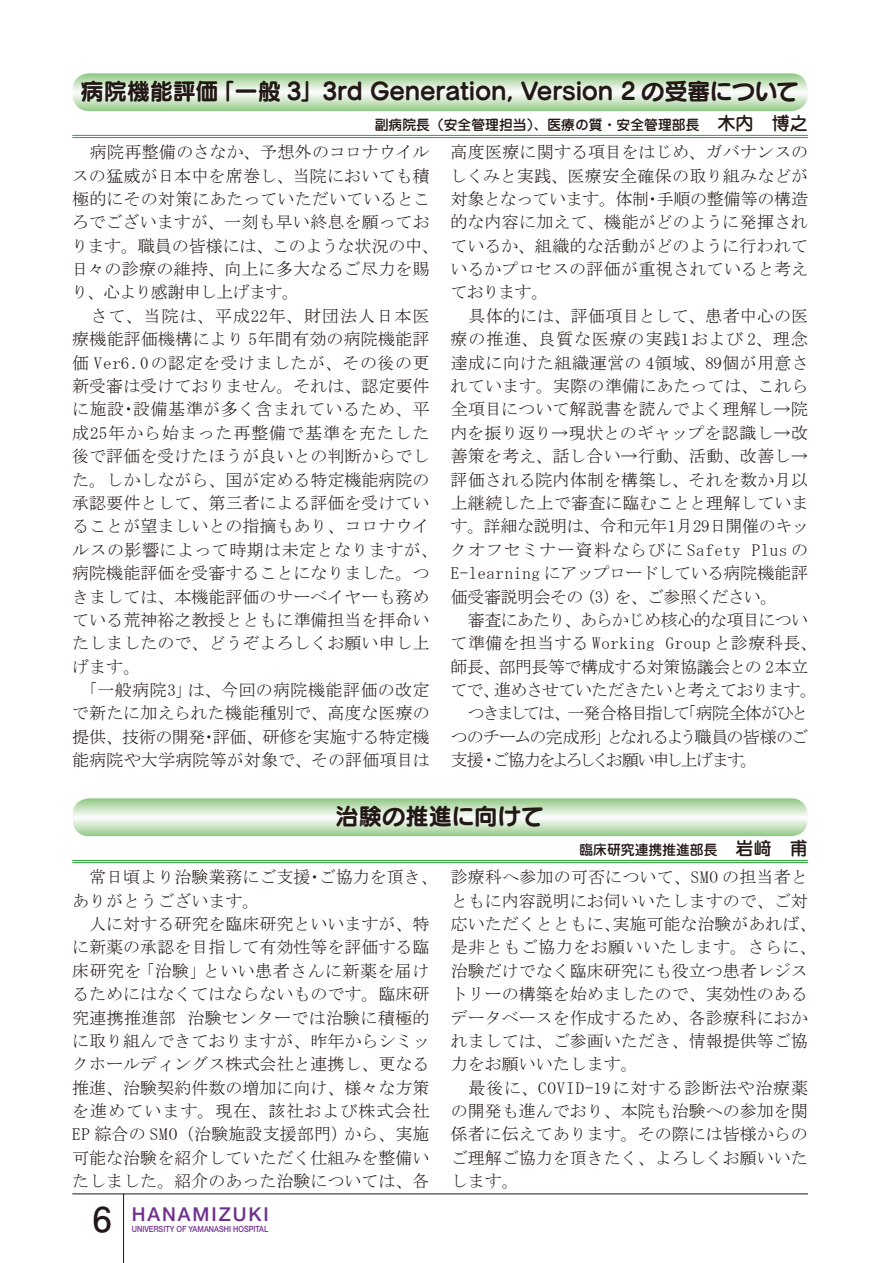
<style>
.page{position:relative;width:893px;height:1263px;background:#fff}
.page>*{position:absolute;margin:0;border:0;box-sizing:border-box;transform-origin:0 0}
.t1{font:23.4px "Seurat Pro B";letter-spacing:-.01em;color:#221815}
.t2{font:500 19.2px "Helvetica Neue LT Std";letter-spacing:.1em;color:#70318e}
.t3{font:16.95px/23.4px "MS Mincho";color:#221815}
.t4{font:500 13.8px "Jun 34 Pro";color:#221815}
.t5{font:500 8.55px "Helvetica Neue LT Std";color:#70318e;scale:.86 1}
.s1{font-size:18px}
.s2{font-family:"Futo Go B101 Pro";font-weight:700;font-size:34.05px;color:#221815}
</style>
<div class="page">
<svg style="left:73px;top:73px;width:735px;height:38px;background:#c9e3c2"></svg>
<svg style="left:73px;top:798px;width:735px;height:38px;background:#c9e3c2"></svg>
<hr style="left:72px;top:135px;width:736px;height:1px;background:#2aa738">
<hr style="left:72px;top:137px;width:736px;height:1px;background:#2aa738">
<hr style="left:72px;top:860px;width:736px;height:1px;background:#2aa738">
<hr style="left:72px;top:862px;width:736px;height:1px;background:#2aa738">
<hr style="left:72px;top:1193px;width:736px;height:1px;background:#221815">
<hr style="left:123px;top:1194px;width:1px;height:69px;background:#221815">
<h1 class="t1" style="left:81px;top:75px;width:720px">病院機能評価「一般 3」3rd Generation, Version 2 の受審について</h1>
<p class="t4" style="left:375px;top:114px;width:435px">副病院長（安全管理担当）、医療の質・安全管理部長 <span class="s1">木内　博之</span></p>
<p class="t3" style="left:71px;top:140px;width:369px">　病院再整備のさなか、予想外のコロナウイルスの猛威が日本中を席巻し、当院においても積極的にその対策にあたっていただいているところでございますが、一刻も早い終息を願っております。職員の皆様には、このような状況の中、日々の診療の維持、向上に多大なるご尽力を賜り、心より感謝申し上げます。<br>　さて、当院は、平成22年、財団法人日本医療機能評価機構により 5年間有効の病院機能評価 Ver6.0の認定を受けましたが、その後の更新受審は受けておりません。それは、認定要件に施設・設備基準が多く含まれているため、平成25年から始まった再整備で基準を充たした後で評価を受けたほうが良いとの判断からでした。しかしながら、国が定める特定機能病院の承認要件として、第三者による評価を受けていることが望ましいとの指摘もあり、コロナウイルスの影響によって時期は未定となりますが、病院機能評価を受審することになりました。つきましては、本機能評価のサーベイヤーも務めている荒神裕之教授とともに準備担当を拝命いたしましたので、どうぞよろしくお願い申し上げます。<br>　「一般病院3」は、今回の病院機能評価の改定で新たに加えられた機能種別で、高度な医療の提供、技術の開発・評価、研修を実施する特定機能病院や大学病院等が対象で、その評価項目は</p>
<p class="t3" style="left:450px;top:140px;width:369px">高度医療に関する項目をはじめ、ガバナンスのしくみと実践、医療安全確保の取り組みなどが対象となっています。体制・手順の整備等の構造的な内容に加えて、機能がどのように発揮されているか、組織的な活動がどのように行われているかプロセスの評価が重視されていると考えております。<br>　具体的には、評価項目として、患者中心の医療の推進、良質な医療の実践1および 2、理念達成に向けた組織運営の 4領域、89個が用意されています。実際の準備にあたっては、これら全項目について解説書を読んでよく理解し→院内を振り返り→現状とのギャップを認識し→改善策を考え、話し合い→行動、活動、改善し→評価される院内体制を構築し、それを数か月以上継続した上で審査に臨むことと理解しています。詳細な説明は、令和元年1月29日開催のキックオフセミナー資料ならびに Safety Plus の<br>E-learning にアップロードしている病院機能評価受審説明会その (3）を、ご参照ください。<br>　審査にあたり、あらかじめ核心的な項目について準備を担当する Working Group と診療科長、師長、部門長等で構成する対策協議会との 2本立てで、進めさせていただきたいと考えております。　つきましては、一発合格目指して「病院全体がひとつのチームの完成形」となれるよう職員の皆様のご支援・ご協力をよろしくお願い申し上げます。</p>
<h1 class="t1" style="left:336px;top:800px;width:210px">治験の推進に向けて</h1>
<p class="t4" style="left:579px;top:839px;width:230px">臨床研究連携推進部長 <span class="s1">岩﨑　甫</span></p>
<p class="t3" style="left:72px;top:865px;width:367px">　常日頃より治験業務にご支援・ご協力を頂き、ありがとうございます。<br>　人に対する研究を臨床研究といいますが、特に新薬の承認を目指して有効性等を評価する臨床研究を「治験」といい患者さんに新薬を届けるためにはなくてはならないものです。臨床研究連携推進部 治験センターでは治験に積極的に取り組んできておりますが、昨年からシミックホールディングス株式会社と連携し、更なる推進、治験契約件数の増加に向け、様々な方策を進めています。現在、該社および株式会社<br>EP 綜合の SMO（治験施設支援部門）から、実施可能な治験を紹介していただく仕組みを整備いたしました。紹介のあった治験については、各</p>
<p class="t2" style="left:93px;top:1202px;width:177px"><span class="s2">6</span> HANAMIZUKI</p>
<p class="t5" style="left:132px;top:1224px;width:160px">UNIVERSITY OF YAMANASHI HOSPITAL</p>
<p class="t3" style="left:451px;top:865px;width:367px">診療科へ参加の可否について、SMO の担当者とともに内容説明にお伺いいたしますので、ご対応いただくとともに、実施可能な治験があれば、是非ともご協力をお願いいたします。さらに、治験だけでなく臨床研究にも役立つ患者レジストリーの構築を始めましたので、実効性のあるデータベースを作成するため、各診療科におかれましては、ご参画いただき、情報提供等ご協力をお願いいたします。<br>　最後に、COVID-19に対する診断法や治療薬の開発も進んでおり、本院も治験への参加を関係者に伝えてあります。その際には皆様からのご理解ご協力を頂きたく、よろしくお願いいたします。</p>
</div>
